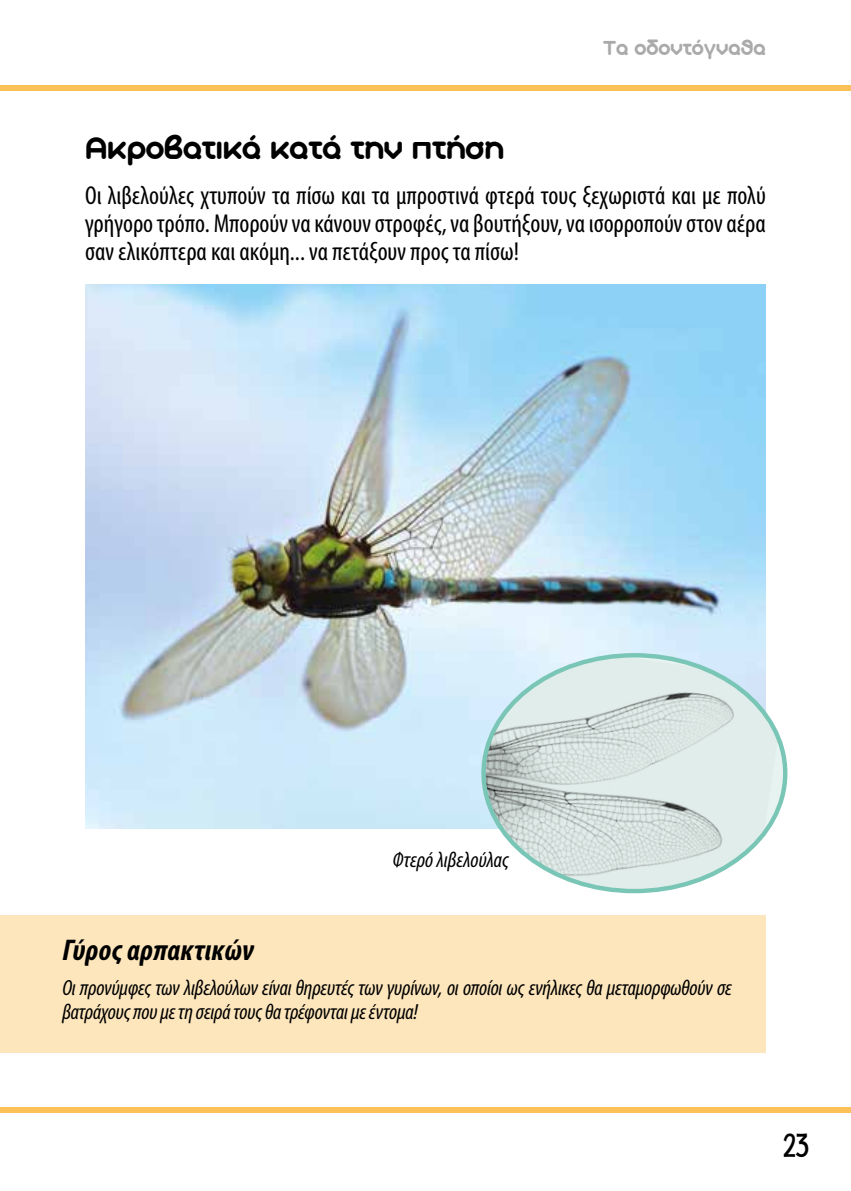
<style>
.page{position:relative;width:851px;height:1191px;background:#fff}
.page>*{position:absolute;margin:0;border:0;box-sizing:border-box;transform-origin:0 0}
.t1{font:34px "Aka Acid GR Soft Ice Cream";letter-spacing:-.005em;color:#000}
.t2{font:italic 700 condensed 30px "Myriad Pro";letter-spacing:.01em;color:#000}
.t3{font:condensed 26px/28px "Myriad Pro";color:#000;text-align:justify}
.t4{font:24px "KG She Persisted";color:#000}
.t5{font:italic condensed 22px/24px "Myriad Pro";letter-spacing:-.01em;color:#000}
.t6{font:22px "Aka Acid GR Soft Ice Cream";color:#aaa}
</style>
<div class="page">
<img style="left:85px;top:284px;width:680px;height:544px">
<div style="left:0;top:85px;width:850px;height:5px;background:#fcc157"></div>
<div style="left:0;top:1107px;width:850px;height:5px;background:#fcc157"></div>
<div style="left:0;top:915px;width:765px;height:138px;background:#fde6bc"></div>
<img style="left:483px;top:655px;width:302px;height:236px">
<h1 class="t1" style="left:85px;top:131px;width:420px">Ακροβατικά κατά την πτήση</h1>
<p class="t6" style="left:603px;top:37px;width:164px">Τα οδοντόγναθα</p>
<p class="t3" style="left:85px;top:181px;width:682px">Οι λιβελούλες χτυπούν τα πίσω και τα μπροστινά φτερά τους ξεχωριστά και με πολύ γρήγορο τρόπο. Μπορούν να κάνουν στροφές, να βουτήξουν, να ισορροπούν στον αέρα σαν ελικόπτερα και ακόμη... να πετάξουν προς τα πίσω!</p>
<p class="t2" style="left:62px;top:934px;width:193px">Γύρος αρπακτικών</p>
<p class="t5" style="left:393px;top:847px;width:117px">Φτερό λιβελούλας</p>
<p class="t5" style="left:62px;top:975px;width:671px">Οι προνύμφες των λιβελούλων είναι θηρευτές των γυρίνων, οι οποίοι ως ενήλικες θα μεταμορφωθούν σε βατράχους που με τη σειρά τους θα τρέφονται με έντομα!</p>
<p class="t4" style="left:783px;top:1127px;width:27px">23</p>
</div>
